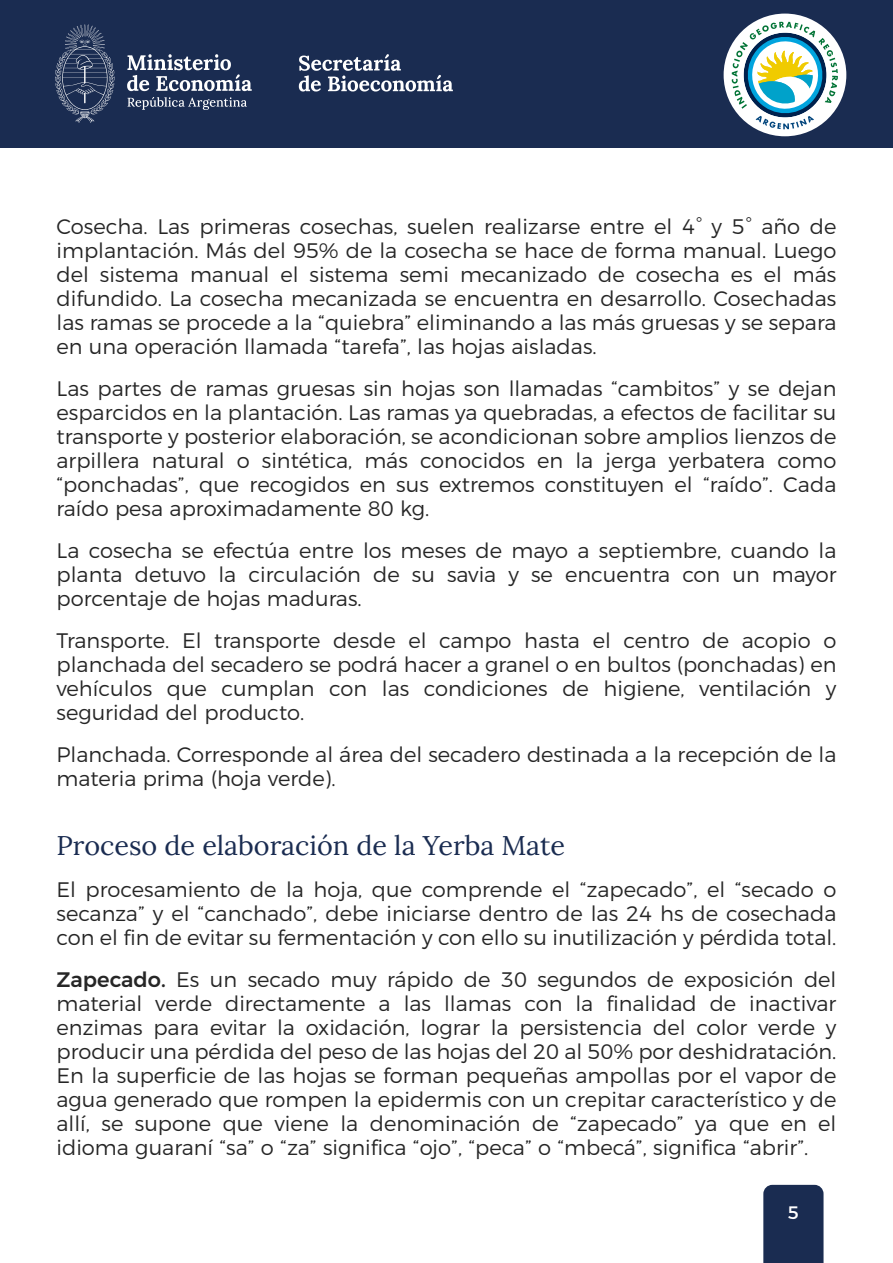
<style>
.page{position:relative;width:893px;height:1263px;background:#fff}
.page>*{position:absolute;margin:0;border:0;box-sizing:border-box;transform-origin:0 0}
.t1{font:27px "Lora";color:#1a2c51}
.t2{font:300 21px/24px "Montserrat";color:#262626;text-align:justify}
.t3{font:18px "Montserrat";color:#fff}
.s1{font-weight:500}
</style>
<div class="page">
<div style="left:763px;top:1185px;width:60px;height:78px;background:#1a2c51"></div>
<div style="left:0;top:0;width:893px;height:148px;background:#1a2c51"></div>
<div style="left:724px;top:14px;width:122px;height:122px;background:#fff;border-radius:50%"></div>
<svg style="left:732px;top:22px;width:106px;height:107px"></svg>
<svg style="left:299px;top:54px;width:154px;height:38px"></svg>
<svg style="left:128px;top:97px;width:119px;height:13px"></svg>
<svg style="left:127px;top:54px;width:125px;height:37px"></svg>
<svg style="left:55px;top:24px;width:60px;height:99px"></svg>
<p class="t2" style="left:57px;top:215px;width:781px">Cosecha. Las primeras cosechas, suelen realizarse entre el 4° y 5° año de implantación. Más del 95% de la cosecha se hace de forma manual. Luego del sistema manual el sistema semi mecanizado de cosecha es el más difundido. La cosecha mecanizada se encuentra en desarrollo. Cosechadas las ramas se procede a la “quiebra” eliminando a las más gruesas y se separa en una operación llamada “tarefa”, las hojas aisladas.</p>
<p class="t2" style="left:57px;top:377px;width:781px">Las partes de ramas gruesas sin hojas son llamadas “cambitos” y se dejan esparcidos en la plantación. Las ramas ya quebradas, a efectos de facilitar su transporte y posterior elaboración, se acondicionan sobre amplios lienzos de arpillera natural o sintética, más conocidos en la jerga yerbatera como “ponchadas”, que recogidos en sus extremos constituyen el “raído”. Cada raído pesa aproximadamente 80 kg.</p>
<p class="t2" style="left:57px;top:539px;width:781px">La cosecha se efectúa entre los meses de mayo a septiembre, cuando la planta detuvo la circulación de su savia y se encuentra con un mayor porcentaje de hojas maduras.</p>
<p class="t2" style="left:57px;top:629px;width:781px">Transporte. El transporte desde el campo hasta el centro de acopio o planchada del secadero se podrá hacer a granel o en bultos (ponchadas) en vehículos que cumplan con las condiciones de higiene, ventilación y seguridad del producto.</p>
<p class="t2" style="left:57px;top:743px;width:781px">Planchada. Corresponde al área del secadero destinada a la recepción de la materia prima (hoja verde).</p>
<p class="t1" style="left:57px;top:828px;width:510px">Proceso de elaboración de la Yerba Mate</p>
<p class="t2" style="left:57px;top:878px;width:781px">El procesamiento de la hoja, que comprende el “zapecado”, el “secado o secanza” y el “canchado”, debe iniciarse dentro de las 24 hs de cosechada con el fin de evitar su fermentación y con ello su inutilización y pérdida total.</p>
<p class="t2" style="left:57px;top:968px;width:781px"><span class="s1">Zapecado.</span> Es un secado muy rápido de 30 segundos de exposición del material verde directamente a las llamas con la finalidad de inactivar enzimas para evitar la oxidación, lograr la persistencia del color verde y producir una pérdida del peso de las hojas del 20 al 50% por deshidratación.<br>En la superficie de las hojas se forman pequeñas ampollas por el vapor de agua generado que rompen la epidermis con un crepitar característico y de allí, se supone que viene la denominación de “zapecado” ya que en el idioma guaraní “sa” o “za” significa “ojo”, “peca” o “mbecá”, significa “abrir”.</p>
<p class="t3" style="left:788px;top:1201px;width:13px">5</p>
</div>
